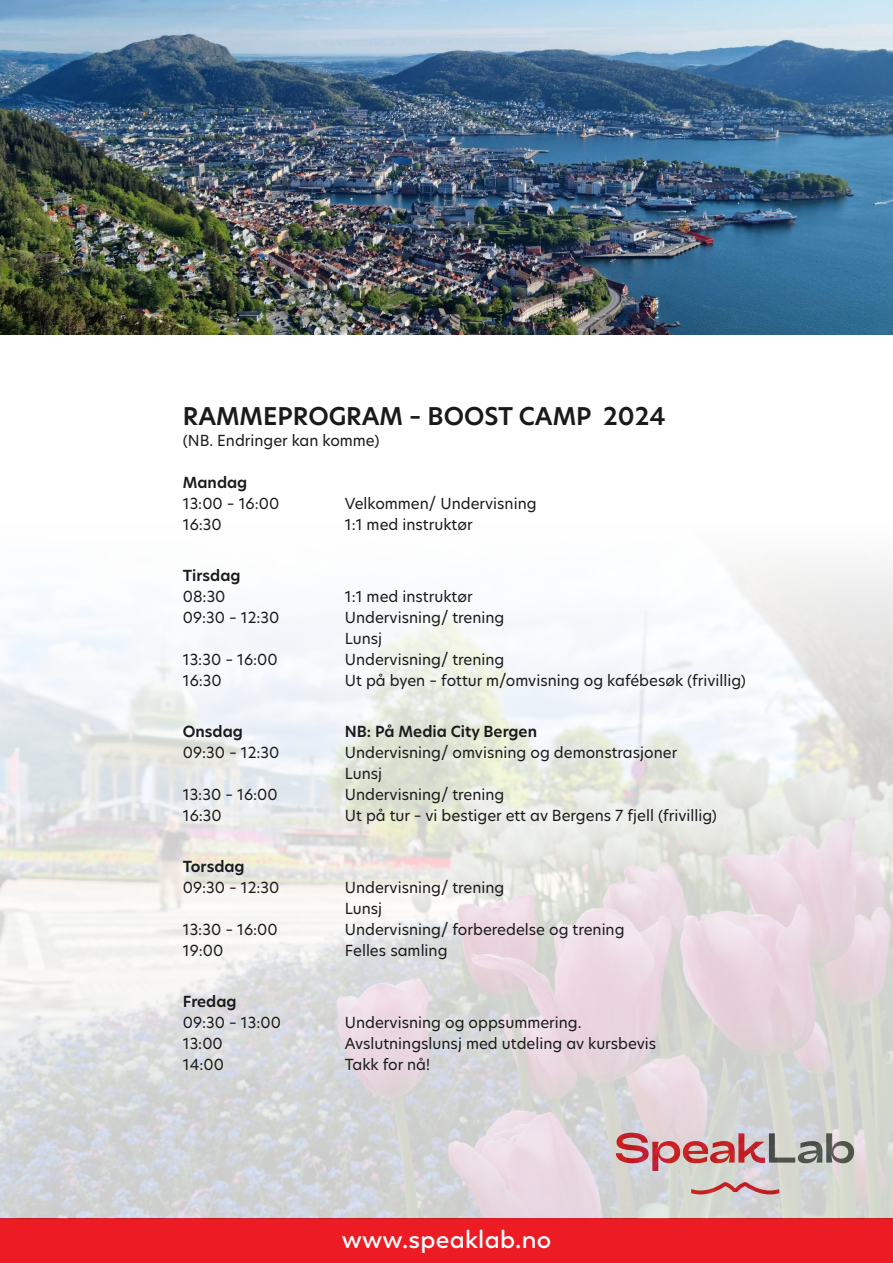
<style>
.page{position:relative;width:893px;height:1263px;background:#fff}
.page>*{position:absolute;margin:0;border:0;box-sizing:border-box;transform-origin:0 0}
.t1{font:600 25.5px "Boston";letter-spacing:.01em;color:#fff}
.t2{font:600 24px "New Hero";color:#1a1a1a}
.t3{font:15px/21px "New Hero";color:#1a1a1a}
.t4{font:600 15px "New Hero";color:#1a1a1a}
</style>
<div class="page">
<div style="left:0;top:1218px;width:893px;height:45px;background:#ed1c24"></div>
<img style="left:0;top:565px;width:893px;height:653px">
<img style="left:0;top:0;width:893px;height:335px">
<h2 class="t2" style="left:183px;top:399px;width:484px">RAMMEPROGRAM – BOOST CAMP 2024</h2>
<p class="t3" style="left:183px;top:429px;width:198px">(NB. Endringer kan komme)</p>
<p class="t4" style="left:183px;top:472px;width:66px">Mandag</p>
<p class="t3" style="left:183px;top:492px;width:98px">13:00 – 16:00</p>
<p class="t3" style="left:345px;top:492px;width:193px">Velkommen/ Undervisning</p>
<p class="t3" style="left:183px;top:513px;width:40px">16:30</p>
<p class="t3" style="left:345px;top:513px;width:129px">1:1 med instruktør</p>
<p class="t4" style="left:183px;top:565px;width:59px">Tirsdag</p>
<p class="t3" style="left:183px;top:585px;width:44px">08:30</p>
<p class="t3" style="left:345px;top:585px;width:129px">1:1 med instruktør</p>
<p class="t3" style="left:183px;top:606px;width:98px">09:30 – 12:30</p>
<p class="t3" style="left:345px;top:606px;width:161px">Undervisning/ trening<br>Lunsj</p>
<p class="t3" style="left:183px;top:648px;width:96px">13:30 – 16:00</p>
<p class="t3" style="left:345px;top:648px;width:161px">Undervisning/ trening</p>
<p class="t3" style="left:183px;top:669px;width:40px">16:30</p>
<p class="t3" style="left:345px;top:669px;width:403px">Ut på byen – fottur m/omvisning og kafébesøk (frivillig)</p>
<p class="t4" style="left:183px;top:721px;width:62px">Onsdag</p>
<p class="t4" style="left:345px;top:721px;width:194px">NB: På Media City Bergen</p>
<p class="t3" style="left:183px;top:741px;width:98px">09:30 – 12:30</p>
<p class="t3" style="left:345px;top:741px;width:334px">Undervisning/ omvisning og demonstrasjoner<br>Lunsj</p>
<p class="t3" style="left:183px;top:783px;width:96px">13:30 – 16:00</p>
<p class="t3" style="left:345px;top:783px;width:161px">Undervisning/ trening</p>
<p class="t3" style="left:183px;top:804px;width:40px">16:30</p>
<p class="t3" style="left:345px;top:804px;width:374px">Ut på tur – vi bestiger ett av Bergens 7 fjell (frivillig)</p>
<p class="t4" style="left:183px;top:856px;width:63px">Torsdag</p>
<p class="t3" style="left:183px;top:876px;width:98px">09:30 – 12:30</p>
<p class="t3" style="left:345px;top:876px;width:161px">Undervisning/ trening<br>Lunsj</p>
<p class="t3" style="left:183px;top:918px;width:96px">13:30 – 16:00</p>
<p class="t3" style="left:345px;top:918px;width:281px">Undervisning/ forberedelse og trening</p>
<p class="t3" style="left:183px;top:939px;width:42px">19:00</p>
<p class="t3" style="left:345px;top:939px;width:104px">Felles samling</p>
<p class="t4" style="left:183px;top:991px;width:55px">Fredag</p>
<p class="t3" style="left:183px;top:1011px;width:100px">09:30 – 13:00</p>
<p class="t3" style="left:345px;top:1011px;width:238px">Undervisning og oppsummering.</p>
<p class="t3" style="left:183px;top:1032px;width:41px">13:00</p>
<p class="t3" style="left:345px;top:1032px;width:313px">Avslutningslunsj med utdeling av kursbevis</p>
<p class="t3" style="left:183px;top:1053px;width:43px">14:00</p>
<p class="t3" style="left:345px;top:1053px;width:87px">Takk for nå!</p>
<h1 class="t1" style="left:342px;top:1224px;width:211px">www.speaklab.no</h1>
</div>
